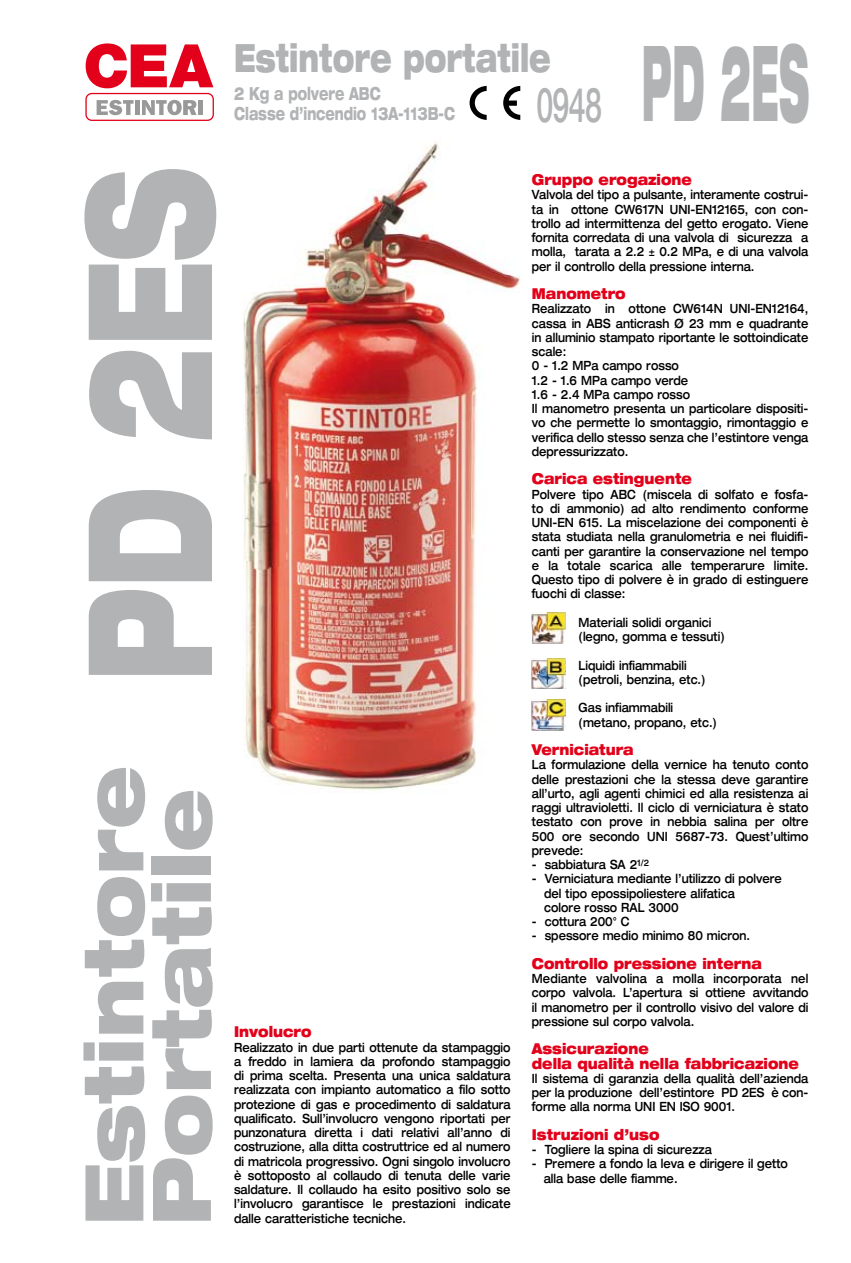
<style>
.page{position:relative;width:851px;height:1263px;background:#fff}
.page>*{position:absolute;margin:0;border:0;box-sizing:border-box;transform-origin:0 0}
.t1{font:900 expanded 105px "Helvetica Neue";color:#b1b3b4;scale:.3 1}
.t2{font:900 expanded 81px/67.5px "Helvetica Neue";color:#b1b3b4;scale:.9 1}
.t3{font:900 expanded 39px "Helvetica Neue";color:#b1b3b4;scale:.64 1}
.t4{font:800 expanded 18px/20.7px "Helvetica Neue";letter-spacing:-.005em;color:#b1b3b4;scale:.64 1}
.t5{font:900 expanded 15px/14.2px "Helvetica Neue";color:#e2001a;scale:.8 1}
.t6{font:500 expanded 12.75px/14.2px "Helvetica Neue";color:#000;text-align:justify;scale:.8 1}
.s1{font-weight:500;font-stretch:normal;font-size:47.55px}
.s2{font-size:172.5px}
</style>
<div class="page">
<svg style="left:531px;top:612px;width:35px;height:32px"></svg>
<img style="left:531px;top:613px;width:34px;height:30px">
<img style="left:531px;top:658px;width:34px;height:31px">
<img style="left:531px;top:699px;width:34px;height:32px">
<img style="left:243px;top:141px;width:277px;height:649px">
<svg style="left:86px;top:43px;width:127px;height:45px"></svg>
<div style="left:85px;top:93px;width:129px;height:28px;border:1px solid #e2001a;border-radius:6px"></div>
<svg style="left:97px;top:100px;width:36px;height:15px"></svg>
<div style="left:135px;top:100px;width:5px;height:15px;background:#999"></div>
<svg style="left:142px;top:100px;width:54px;height:15px"></svg>
<div style="left:198px;top:100px;width:5px;height:15px;background:#999"></div>
<svg style="left:469px;top:86px;width:17px;height:34px"></svg>
<svg style="left:503px;top:86px;width:17px;height:34px"></svg>
<h3 class="t3" style="left:234px;top:32px;width:496px">Estintore portatile</h3>
<h3 class="t4" style="left:234px;top:82px;width:347px">2 Kg a polvere ABC<br>Classe d’incendio 13A-113B-C</h3>
<h1 class="t1" style="left:536px;top:14px;width:911px"><span class="s1">0948</span> PD 2ES</h1>
<h2 class="t2" style="left:77px;top:1226px;width:1178px;rotate:-90deg">Estintore<br>Portatile <span class="s2">PD 2ES</span></h2>
<p class="t5" style="left:234px;top:1024px;width:98px">Involucro</p>
<p class="t6" style="left:234px;top:1040px;width:347px">Realizzato in due parti ottenute da stampaggio a freddo in lamiera da profondo stampaggio di prima scelta. Presenta una unica saldatura realizzata con impianto automatico a filo sotto protezione di gas e procedimento di saldatura qualificato. Sull’involucro vengono riportati per punzonatura diretta i dati relativi all’anno di costruzione, alla ditta costruttrice ed al numero di matricola progressivo. Ogni singolo involucro è sottoposto al collaudo di tenuta delle varie saldature. Il collaudo ha esito positivo solo se l’involucro garantisce le prestazioni indicate dalle caratteristiche tecniche.</p>
<p class="t5" style="left:531px;top:172px;width:201px">Gruppo erogazione</p>
<p class="t6" style="left:531px;top:187px;width:347px">Valvola del tipo a pulsante, interamente costrui&shy;ta in ottone CW617N UNI-EN12165, con con&shy;trollo ad intermittenza del getto erogato. Viene fornita corredata di una valvola di sicurezza a molla, tarata a 2.2 ± 0.2 MPa, e di una valvola per il controllo della pressione interna.</p>
<p class="t5" style="left:531px;top:286px;width:119px">Manometro</p>
<p class="t6" style="left:531px;top:301px;width:347px;text-align:left">Realizzato in ottone CW614N UNI-EN12164, cassa in ABS anticrash Ø 23 mm e quadrante in alluminio stampato riportante le sottoindicate scale:<br>0 - 1.2 MPa campo rosso<br>1.2 - 1.6 MPa campo verde<br>1.6 - 2.4 MPa campo rosso<br>Il manometro presenta un particolare dispositi&shy;vo che permette lo smontaggio, rimontaggio e verifica dello stesso senza che l’estintore venga depressurizzato.</p>
<p class="t5" style="left:531px;top:471px;width:201px">Carica estinguente</p>
<p class="t6" style="left:531px;top:487px;width:347px">Polvere tipo ABC (miscela di solfato e fosfa&shy;to di ammonio) ad alto rendimento conforme UNI-EN 615. La miscelazione dei componenti è stata studiata nella granulometria e nei fluidifi&shy;canti per garantire la conservazione nel tempo e la totale scarica alle temperarure limite.<br>Questo tipo di polvere è in grado di estinguere fuochi di classe:</p>
<p class="t6" style="left:578px;top:615px;width:184px">Materiali solidi organici (legno, gomma e tessuti)</p>
<p class="t6" style="left:578px;top:658px;width:160px">Liquidi infiammabili (petroli, benzina, etc.)</p>
<p class="t6" style="left:578px;top:700px;width:174px">Gas infiammabili (metano, propano, etc.)</p>
<p class="t5" style="left:531px;top:742px;width:129px">Verniciatura</p>
<p class="t6" style="left:531px;top:757px;width:347px">La formulazione della vernice ha tenuto conto delle prestazioni che la stessa deve garantire all’urto, agli agenti chimici ed alla resistenza ai raggi ultravioletti. Il ciclo di verniciatura è stato testato con prove in nebbia salina per oltre 500 ore secondo UNI 5687-73. Quest’ultimo prevede:</p>
<p class="t6" style="left:531px;top:857px;width:148px">- sabbiatura SA 2<sup>1/2</sup></p>
<p class="t6" style="left:544px;top:871px;width:298px;text-align:left;text-indent:-12px">- Verniciatura mediante l’utilizzo di polvere del tipo epossipoliestere alifatica<br>colore rosso RAL 3000</p>
<p class="t6" style="left:531px;top:914px;width:124px">- cottura 200° C</p>
<p class="t6" style="left:531px;top:928px;width:274px">- spessore medio minimo 80 micron.</p>
<p class="t5" style="left:531px;top:956px;width:289px">Controllo pressione interna</p>
<p class="t6" style="left:531px;top:971px;width:347px">Mediante valvolina a molla incorporata nel corpo valvola. L’apertura si ottiene avvitando il manometro per il controllo visivo del valore di pressione sul corpo valvola.</p>
<p class="t5" style="left:531px;top:1041px;width:335px">Assicurazione<br>della qualità nella fabbricazione</p>
<p class="t6" style="left:531px;top:1071px;width:347px">Il sistema di garanzia della qualità dell’azienda per la produzione dell’estintore PD 2ES è con&shy;forme alla norma UNI EN ISO 9001.</p>
<p class="t5" style="left:531px;top:1127px;width:161px">Istruzioni d’uso</p>
<p class="t6" style="left:531px;top:1142px;width:227px">- Togliere la spina di sicurezza</p>
<p class="t6" style="left:543px;top:1156px;width:307px;text-indent:-12px">- Premere a fondo la leva e dirigere il getto alla base delle fiamme.</p>
</div>
